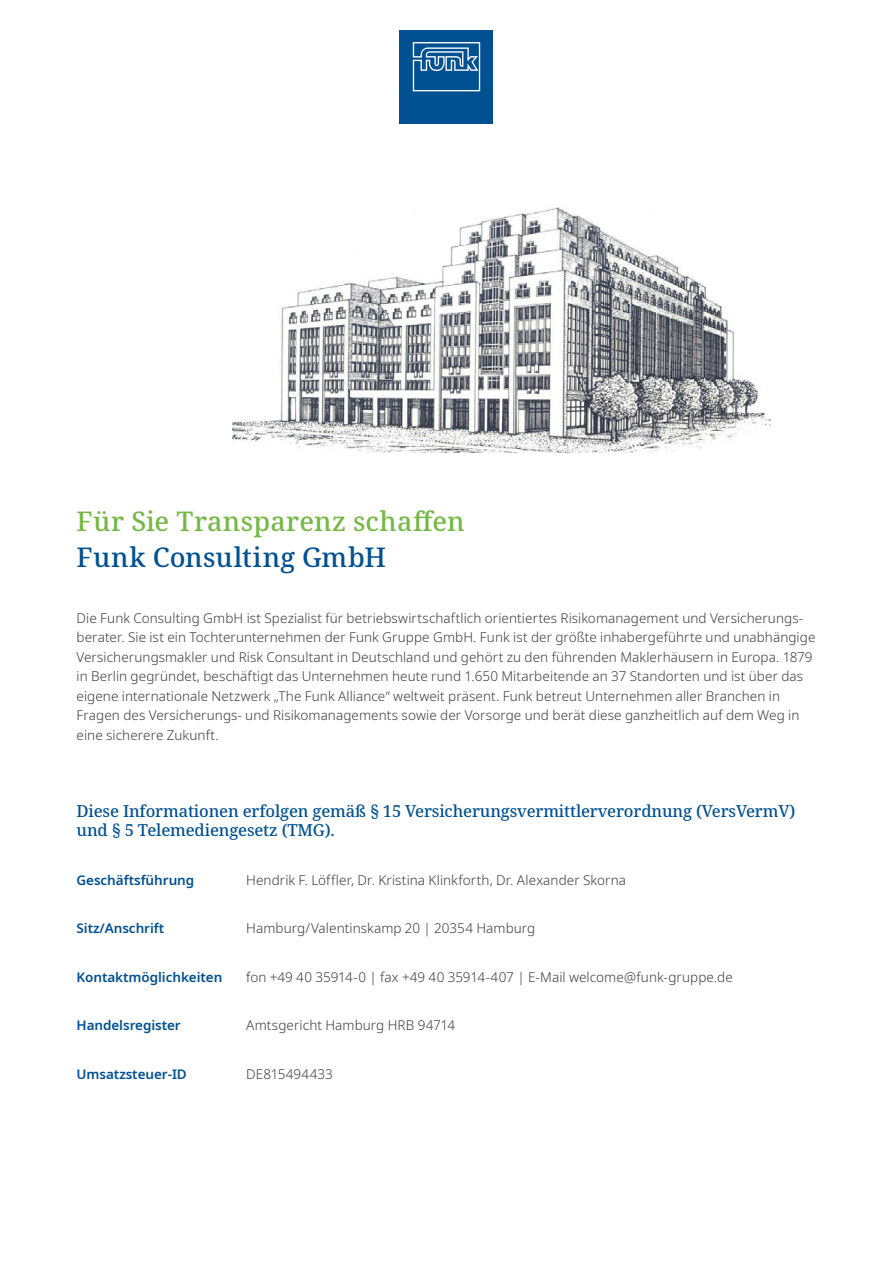
<style>
.page{position:relative;width:893px;height:1263px;background:#fff}
.page>*{position:absolute;margin:0;border:0;box-sizing:border-box;transform-origin:0 0}
.t1{font:500 27px "Noto Serif";letter-spacing:.01em;color:#75b845}
.t2{font:500 27px "Noto Serif";letter-spacing:.015em;color:#005092}
.t3{font:500 16.5px/19.5px "Noto Serif";letter-spacing:-.01em;color:#005092}
.t4{font:300 13.5px/19.5px "Noto Sans";letter-spacing:.005em;color:#3c3c3b}
.t5{font:600 13.5px "Noto Sans";letter-spacing:-.005em;color:#005092}
</style>
<div class="page">
<div style="left:400px;top:30px;width:93px;height:93px;background:#005092"></div>
<svg style="left:413px;top:42px;width:67px;height:49px"></svg>
<img style="left:233px;top:207px;width:539px;height:246px">
<h1 class="t1" style="left:77px;top:502px;width:390px">Für Sie Transparenz schaffen</h1>
<h1 class="t2" style="left:77px;top:538px;width:311px">Funk Consulting GmbH</h1>
<p class="t4" style="left:77px;top:608px;width:740px">Die Funk Consulting GmbH ist Spezialist für betriebswirtschaftlich orientiertes Risikomanagement und Versicherungs&shy;berater. Sie ist ein Tochterunternehmen der Funk Gruppe GmbH. Funk ist der größte inhabergeführte und unabhängige Versicherungsmakler und Risk Consultant in Deutschland und gehört zu den führenden Maklerhäusern in Europa. 1879 in Berlin gegründet, beschäftigt das Unternehmen heute rund 1.650 Mitarbeitende an 37 Standorten und ist über das eigene internationale Netzwerk „The Funk Alliance“ weltweit präsent. Funk betreut Unternehmen aller Branchen in Fragen des Versicherungs- und Risikomanagements sowie der Vorsorge und berät diese ganzheitlich auf dem Weg in eine sicherere Zukunft.</p>
<p class="t3" style="left:77px;top:801px;width:720px">Diese Informationen erfolgen gemäß § 15 Versicherungsvermittlerverordnung (VersVermV) und § 5 Telemediengesetz (TMG).</p>
<p class="t5" style="left:77px;top:870px;width:119px">Geschäftsführung</p>
<p class="t4" style="left:246px;top:870px;width:381px">Hendrik F. Löffler, Dr. Kristina Klinkforth, Dr. Alexander Skorna</p>
<p class="t5" style="left:77px;top:919px;width:89px">Sitz/Anschrift</p>
<p class="t4" style="left:246px;top:919px;width:291px">Hamburg/Valentinskamp 20 | 20354 Hamburg</p>
<p class="t5" style="left:77px;top:967px;width:147px">Kontaktmöglichkeiten</p>
<p class="t4" style="left:246px;top:967px;width:488px">fon +49 40 35914-0 | fax +49 40 35914-407 | E-Mail welcome@funk-gruppe.de</p>
<p class="t5" style="left:77px;top:1016px;width:106px">Handelsregister</p>
<p class="t4" style="left:246px;top:1016px;width:211px">Amtsgericht Hamburg HRB 94714</p>
<p class="t5" style="left:77px;top:1064px;width:112px">Umsatzsteuer-ID</p>
<p class="t4" style="left:246px;top:1064px;width:88px">DE815494433</p>
</div>
